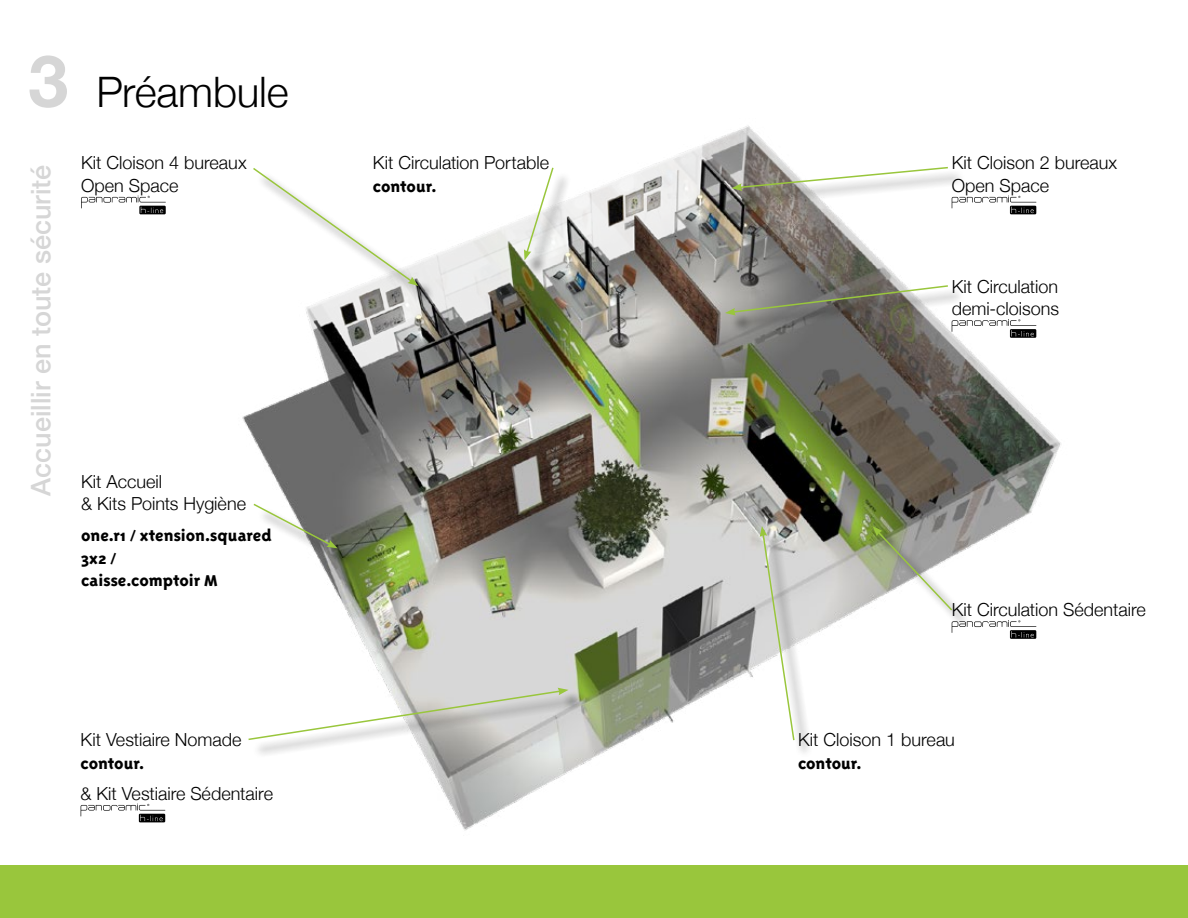
<style>
.page{position:relative;width:1188px;height:918px;background:#fff}
.page>*{position:absolute;margin:0;border:0;box-sizing:border-box;transform-origin:0 0}
.t1{font:700 72px "Helvetica Neue";color:#d6d6d6}
.t2{font:300 42px "Helvetica Neue";letter-spacing:-.005em;color:#000}
.t3{font:500 27px "Helvetica Neue";color:#d6d6d6}
.t4{font:300 18px/22.5px "Helvetica Neue";color:#000}
.t5{font:800 18px/22.5px "Triplex Sans";color:#000}
</style>
<div class="page">
<img style="left:242px;top:125px;width:819px;height:706px">
<svg style="left:81px;top:804px;width:84px;height:18px"></svg>
<svg style="left:81px;top:196px;width:85px;height:18px"></svg>
<svg style="left:952px;top:620px;width:84px;height:19px"></svg>
<div style="left:252px;top:690px;width:334px;height:68px;background:#000;opacity:.75"></div>
<svg style="left:247px;top:688px;width:321px;height:53px"></svg>
<div style="left:257px;top:507px;width:98px;height:59px;background:#000;opacity:.75"></div>
<svg style="left:252px;top:502px;width:85px;height:46px"></svg>
<div style="left:256px;top:171px;width:180px;height:133px;background:#000;opacity:.75"></div>
<svg style="left:251px;top:166px;width:167px;height:120px"></svg>
<div style="left:527px;top:171px;width:45px;height:107px;background:#000;opacity:.75"></div>
<svg style="left:524px;top:166px;width:31px;height:94px"></svg>
<svg style="left:731px;top:166px;width:305px;height:48px"></svg>
<svg style="left:725px;top:284px;width:311px;height:54px"></svg>
<div style="left:876px;top:529px;width:94px;height:99px;background:#000;opacity:.75"></div>
<svg style="left:873px;top:526px;width:81px;height:86px"></svg>
<div style="left:763px;top:530px;width:50px;height:228px;background:#000;opacity:.75"></div>
<svg style="left:760px;top:526px;width:36px;height:216px"></svg>
<div style="left:0;top:865px;width:1188px;height:53px;background:#99c63c"></div>
<h1 class="t1" style="left:28px;top:25px;width:42px">3</h1>
<h2 class="t2" style="left:97px;top:58px;width:193px">Préambule</h2>
<h3 class="t3" style="left:19px;top:496px;width:333px;rotate:-90deg">Accueillir en toute sécurité</h3>
<p class="t4" style="left:81px;top:150px;width:167px">Kit Cloison 4 bureaux<br>Open Space</p>
<p class="t4" style="left:81px;top:469px;width:167px">Kit Accueil<br>&amp; Kits Points Hygiène</p>
<p class="t5" style="left:81px;top:524px;width:192px">one.r1 / xtension.squared<br>3x2 /<br>caisse.comptoir M</p>
<p class="t4" style="left:81px;top:727px;width:162px">Kit Vestiaire Nomade</p>
<p class="t5" style="left:81px;top:752px;width:65px">contour.</p>
<p class="t4" style="left:81px;top:781px;width:194px">&amp; Kit Vestiaire Sédentaire</p>
<p class="t4" style="left:373px;top:150px;width:178px">Kit Circulation Portable</p>
<p class="t5" style="left:373px;top:175px;width:65px">contour.</p>
<p class="t4" style="left:952px;top:150px;width:167px">Kit Cloison 2 bureaux<br>Open Space</p>
<p class="t4" style="left:952px;top:274px;width:109px">Kit Circulation demi-cloisons</p>
<p class="t4" style="left:952px;top:597px;width:196px">Kit Circulation Sédentaire</p>
<p class="t4" style="left:798px;top:727px;width:158px">Kit Cloison 1 bureau</p>
<p class="t5" style="left:798px;top:752px;width:65px">contour.</p>
</div>
